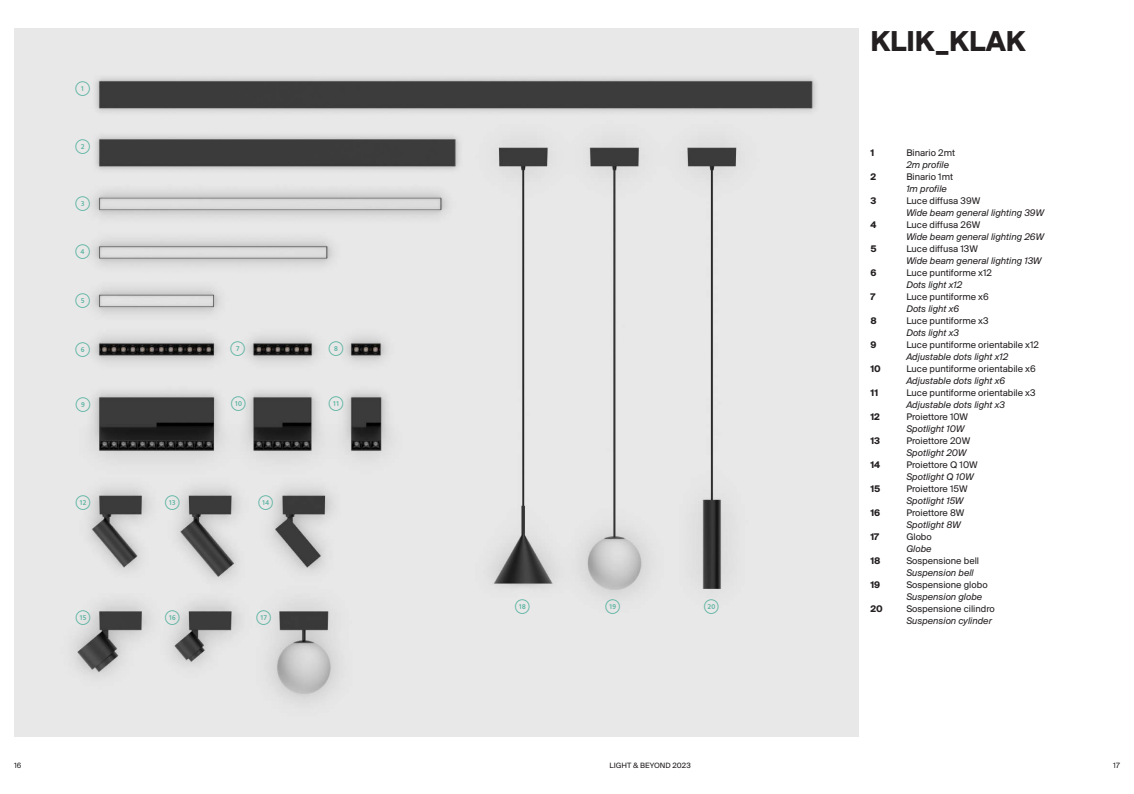
<style>
.page{position:relative;width:1134px;height:794px;background:#fff}
.page>*{position:absolute;margin:0;border:0;box-sizing:border-box;transform-origin:0 0}
.t1{font:700 30px "Suisse BP Intl";color:#231f20}
.t2{font:18px "Ceremony Outline C";color:#55b29f}
.t3{font:10px "Suisse BP Intl";color:#231f20}
.t4{font:italic 10px "Suisse BP Intl";color:#231f20}
.t5{font:700 10px "Suisse BP Intl";color:#231f20}
.t6{font:8px "Suisse BP Intl";color:#231f20}
</style>
<div class="page">
<img style="left:14px;top:28px;width:845px;height:709px">
<h2 class="t2" style="left:75px;top:76px;width:17px">1</h2>
<h2 class="t2" style="left:75px;top:134px;width:17px">2</h2>
<h2 class="t2" style="left:75px;top:191px;width:17px">3</h2>
<h2 class="t2" style="left:75px;top:240px;width:17px">4</h2>
<h2 class="t2" style="left:75px;top:289px;width:17px">5</h2>
<h2 class="t2" style="left:75px;top:337px;width:17px">6</h2>
<h2 class="t2" style="left:75px;top:392px;width:17px">9</h2>
<h2 class="t2" style="left:75px;top:490px;width:17px">12</h2>
<h2 class="t2" style="left:165px;top:490px;width:17px">13</h2>
<h2 class="t2" style="left:230px;top:337px;width:17px">7</h2>
<h2 class="t2" style="left:328px;top:337px;width:17px">8</h2>
<h2 class="t2" style="left:231px;top:391px;width:17px">10</h2>
<h2 class="t2" style="left:328px;top:391px;width:17px">11</h2>
<h2 class="t2" style="left:258px;top:490px;width:17px">14</h2>
<h2 class="t2" style="left:75px;top:605px;width:17px">15</h2>
<h2 class="t2" style="left:165px;top:605px;width:17px">16</h2>
<h2 class="t2" style="left:256px;top:605px;width:17px">17</h2>
<h2 class="t2" style="left:515px;top:595px;width:17px">18</h2>
<h2 class="t2" style="left:605px;top:595px;width:17px">19</h2>
<h2 class="t2" style="left:704px;top:595px;width:17px">20</h2>
<h1 class="t1" style="left:870px;top:23px;width:157px">KLIK_KLAK</h1>
<p class="t5" style="left:870px;top:147px;width:5px">1</p>
<p class="t3" style="left:906px;top:147px;width:50px">Binario 2mt</p>
<p class="t4" style="left:906px;top:159px;width:44px">2m profile</p>
<p class="t5" style="left:870px;top:171px;width:7px">2</p>
<p class="t3" style="left:906px;top:171px;width:48px">Binario 1mt</p>
<p class="t4" style="left:906px;top:183px;width:42px">1m profile</p>
<p class="t5" style="left:870px;top:195px;width:7px">3</p>
<p class="t3" style="left:906px;top:195px;width:75px">Luce diffusa 39W</p>
<p class="t4" style="left:906px;top:207px;width:139px">Wide beam general lighting 39W</p>
<p class="t5" style="left:870px;top:219px;width:7px">4</p>
<p class="t3" style="left:906px;top:219px;width:75px">Luce diffusa 26W</p>
<p class="t4" style="left:906px;top:231px;width:139px">Wide beam general lighting 26W</p>
<p class="t5" style="left:870px;top:243px;width:8px">5</p>
<p class="t3" style="left:906px;top:243px;width:73px">Luce diffusa 13W</p>
<p class="t4" style="left:906px;top:255px;width:137px">Wide beam general lighting 13W</p>
<p class="t5" style="left:870px;top:267px;width:8px">6</p>
<p class="t3" style="left:906px;top:267px;width:87px">Luce puntiforme x12</p>
<p class="t4" style="left:906px;top:279px;width:57px">Dots light x12</p>
<p class="t5" style="left:870px;top:291px;width:6px">7</p>
<p class="t3" style="left:906px;top:291px;width:84px">Luce puntiforme x6</p>
<p class="t4" style="left:906px;top:303px;width:54px">Dots light x6</p>
<p class="t5" style="left:870px;top:315px;width:8px">8</p>
<p class="t3" style="left:906px;top:315px;width:84px">Luce puntiforme x3</p>
<p class="t4" style="left:906px;top:327px;width:54px">Dots light x3</p>
<p class="t5" style="left:870px;top:339px;width:8px">9</p>
<p class="t3" style="left:906px;top:339px;width:134px">Luce puntiforme orientabile x12</p>
<p class="t4" style="left:906px;top:351px;width:103px">Adjustable dots light x12</p>
<p class="t5" style="left:870px;top:363px;width:12px">10</p>
<p class="t3" style="left:906px;top:363px;width:131px">Luce puntiforme orientabile x6</p>
<p class="t4" style="left:906px;top:375px;width:100px">Adjustable dots light x6</p>
<p class="t5" style="left:870px;top:387px;width:9px">11</p>
<p class="t3" style="left:906px;top:387px;width:131px">Luce puntiforme orientabile x3</p>
<p class="t4" style="left:906px;top:399px;width:100px">Adjustable dots light x3</p>
<p class="t5" style="left:870px;top:411px;width:11px">12</p>
<p class="t3" style="left:906px;top:411px;width:63px">Proiettore 10W</p>
<p class="t4" style="left:906px;top:423px;width:60px">Spotlight 10W</p>
<p class="t5" style="left:870px;top:435px;width:11px">13</p>
<p class="t3" style="left:906px;top:435px;width:65px">Proiettore 20W</p>
<p class="t4" style="left:906px;top:447px;width:62px">Spotlight 20W</p>
<p class="t5" style="left:870px;top:459px;width:11px">14</p>
<p class="t3" style="left:906px;top:459px;width:73px">Proiettore Q 10W</p>
<p class="t4" style="left:906px;top:471px;width:69px">Spotlight Q 10W</p>
<p class="t5" style="left:870px;top:483px;width:12px">15</p>
<p class="t3" style="left:906px;top:483px;width:63px">Proiettore 15W</p>
<p class="t4" style="left:906px;top:495px;width:59px">Spotlight 15W</p>
<p class="t5" style="left:870px;top:507px;width:11px">16</p>
<p class="t3" style="left:906px;top:507px;width:60px">Proiettore 8W</p>
<p class="t4" style="left:906px;top:519px;width:56px">Spotlight 8W</p>
<p class="t5" style="left:870px;top:531px;width:10px">17</p>
<p class="t3" style="left:906px;top:531px;width:27px">Globo</p>
<p class="t4" style="left:906px;top:543px;width:27px">Globe</p>
<p class="t5" style="left:870px;top:555px;width:12px">18</p>
<p class="t3" style="left:906px;top:555px;width:74px">Sospensione bell</p>
<p class="t4" style="left:906px;top:567px;width:69px">Suspension bell</p>
<p class="t5" style="left:870px;top:579px;width:11px">19</p>
<p class="t3" style="left:906px;top:579px;width:83px">Sospensione globo</p>
<p class="t4" style="left:906px;top:591px;width:78px">Suspension globe</p>
<p class="t5" style="left:870px;top:603px;width:14px">20</p>
<p class="t3" style="left:906px;top:603px;width:90px">Sospensione cilindro</p>
<p class="t4" style="left:906px;top:615px;width:87px">Suspension cylinder</p>
<p class="t6" style="left:14px;top:760px;width:9px">16</p>
<p class="t6" style="left:609px;top:760px;width:83px">LIGHT &amp; BEYOND 2023</p>
<p class="t6" style="left:1113px;top:760px;width:8px">17</p>
</div>
